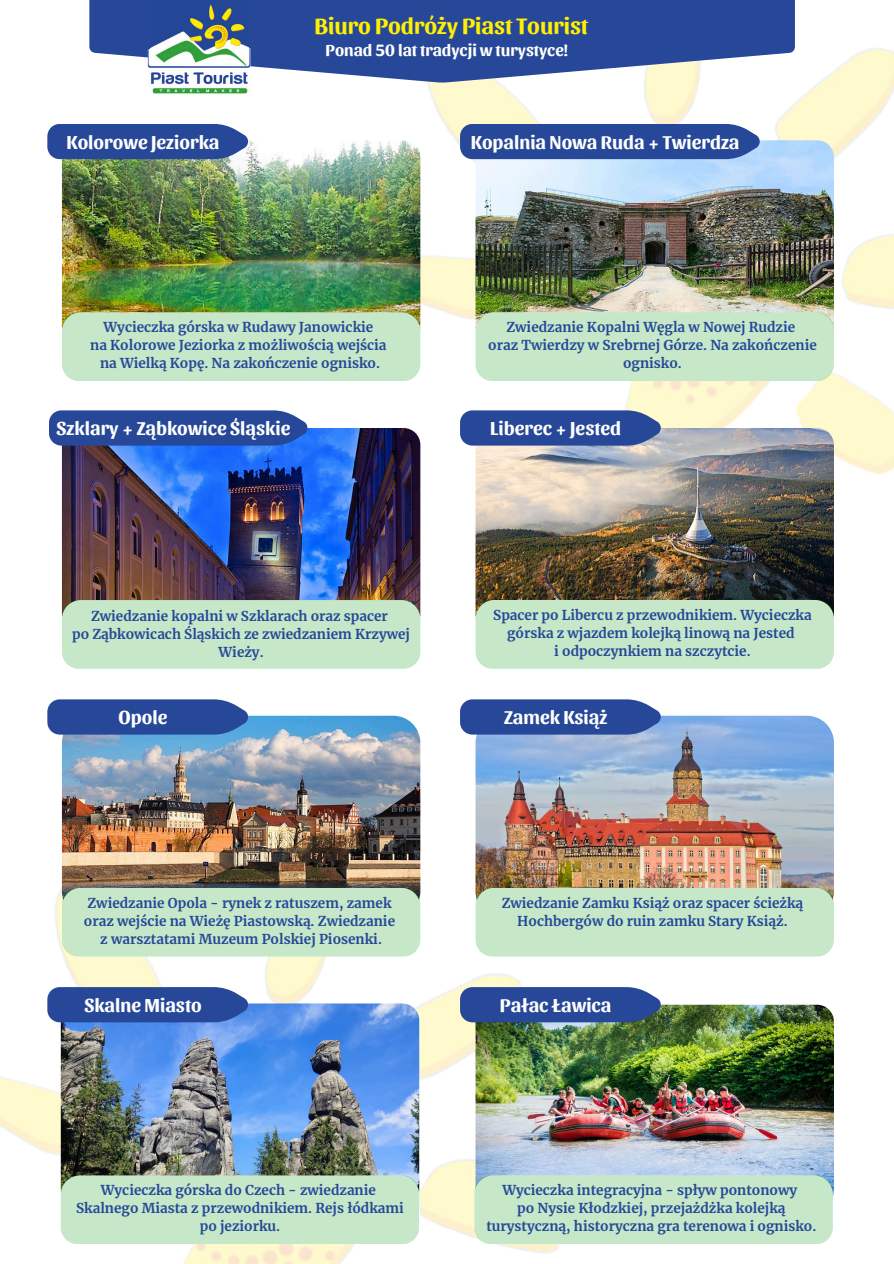
<style>
.page{position:relative;width:894px;height:1264px;background:#fff}
.page>*{position:absolute;margin:0;border:0;box-sizing:border-box;transform-origin:0 0}
.t1{font:700 23.55px "Sansita";color:#ffef01}
.t2{font:700 19.5px "Sansita";color:#fff}
.t3{font:700 16.95px "Sansita";color:#fff}
.t4{font:700 13.5px/18px "Merriweather";color:#274898;text-align:center}
</style>
<div class="page">
<img style="left:420px;top:0;width:473px;height:561px">
<img style="left:62px;top:140px;width:358px;height:140px">
<div style="left:47px;top:124px;width:201px;height:35px;background:#274898"></div>
<img style="left:0;top:714px;width:766px;height:539px">
<img style="left:475px;top:140px;width:358px;height:140px">
<div style="left:460px;top:124px;width:299px;height:35px;background:#274898"></div>
<svg style="left:89px;top:0;width:705px;height:83px;fill:#274898"></svg>
<img style="left:148px;top:0;width:102px;height:94px;border-radius:4px">
<div style="left:122px;top:0;width:29px;height:47px;background:#274898"></div>
<div style="left:249px;top:0;width:29px;height:47px;background:#274898"></div>
<div style="left:144px;top:39px;width:6px;height:9px;background:#274898"></div>
<img style="left:49px;top:280px;width:784px;height:389px">
<img style="left:62px;top:715px;width:358px;height:203px;border-radius:27px">
<svg style="left:47px;top:699px;width:201px;height:35px;background:#31529e"></svg>
<div style="left:62px;top:887px;width:358px;height:69px;background:#c6e8c8"></div>
<img style="left:475px;top:715px;width:358px;height:203px;border-radius:27px">
<svg style="left:460px;top:699px;width:200px;height:35px;background:#32519d"></svg>
<div style="left:475px;top:887px;width:358px;height:69px;background:#c6e8c8"></div>
<img style="left:61px;top:1003px;width:358px;height:149px">
<svg style="left:47px;top:987px;width:201px;height:35px;background:#30509d"></svg>
<svg style="left:0;top:1152px;width:419px;height:111px"></svg>
<img style="left:475px;top:1004px;width:358px;height:203px">
<svg style="left:460px;top:987px;width:200px;height:35px;background:#2e4e98"></svg>
<div style="left:474px;top:1175px;width:358px;height:69px;background:#c6e8c8"></div>
<h2 class="t1" style="left:314px;top:10px;width:275px">Biuro Podróży Piast Tourist</h2>
<p class="t3" style="left:325px;top:39px;width:244px">Ponad 50 lat tradycji w turystyce!</p>
<h3 class="t2" style="left:66px;top:129px;width:154px">Kolorowe Jeziorka</h3>
<p class="t2" style="left:470px;top:129px;width:270px">Kopalnia Nowa Ruda + Twierdza</p>
<p class="t4" style="left:103px;top:318px;width:271px">Wycieczka górska w Rudawy Janowickie</p>
<h2 class="t4" style="left:90px;top:336px;width:298px">na Kolorowe Jeziorka z możliwością wejścia</h2>
<p class="t4" style="left:100px;top:354px;width:281px">na Wielką Kopę. Na zakończenie ognisko.</p>
<p class="t4" style="left:506px;top:318px;width:290px">Zwiedzanie Kopalni Węgla w Nowej Rudzie</p>
<p class="t4" style="left:488px;top:336px;width:330px">oraz Twierdzy w Srebrnej Górze. Na zakończenie ognisko.</p>
<p class="t2" style="left:57px;top:415px;width:235px">Szklary + Ząbkowice Śląskie</p>
<p class="t2" style="left:490px;top:415px;width:132px">Liberec + Jested</p>
<p class="t4" style="left:91px;top:607px;width:298px">Zwiedzanie kopalni w Szklarach oraz spacer</p>
<p class="t4" style="left:72px;top:625px;width:339px">po Ząbkowicach Śląskich ze zwiedzaniem Krzywej<br>Wieży.</p>
<p class="t4" style="left:493px;top:606px;width:320px">Spacer po Libercu z przewodnikiem. Wycieczka górska z wjazdem kolejką linową na Jested</p>
<p class="t4" style="left:554px;top:642px;width:198px">i odpoczynkiem na szczytcie.</p>
<p class="t2" style="left:119px;top:704px;width:50px">Opole</p>
<p class="t2" style="left:504px;top:704px;width:105px">Zamek Książ</p>
<h2 class="t4" style="left:87px;top:893px;width:305px">Zwiedzanie Opola - rynek z ratuszem, zamek</h2>
<h2 class="t4" style="left:84px;top:911px;width:312px">oraz wejście na Wieżę Piastowską. Zwiedzanie</h2>
<p class="t4" style="left:100px;top:929px;width:283px">z warsztatami Muzeum Polskiej Piosenki.</p>
<p class="t4" style="left:501px;top:893px;width:303px">Zwiedzanie Zamku Książ oraz spacer ścieżką<br>Hochbergów do ruin zamku Stary Książ.</p>
<p class="t2" style="left:84px;top:991px;width:119px">Skalne Miasto</p>
<p class="t2" style="left:500px;top:991px;width:113px">Pałac Ławica</p>
<p class="t4" style="left:101px;top:1181px;width:276px">Wycieczka górska do Czech - zwiedzanie</p>
<h2 class="t4" style="left:76px;top:1199px;width:329px">Skalnego Miasta z przewodnikiem. Rejs łódkami po jeziorku.</h2>
<p class="t4" style="left:502px;top:1181px;width:296px">Wycieczka integracyjna - spływ pontonowy</p>
<p class="t4" style="left:486px;top:1199px;width:331px">po Nysie Kłodzkiej, przejażdżka kolejką turystyczną, historyczna gra terenowa i ognisko.</p>
</div>
